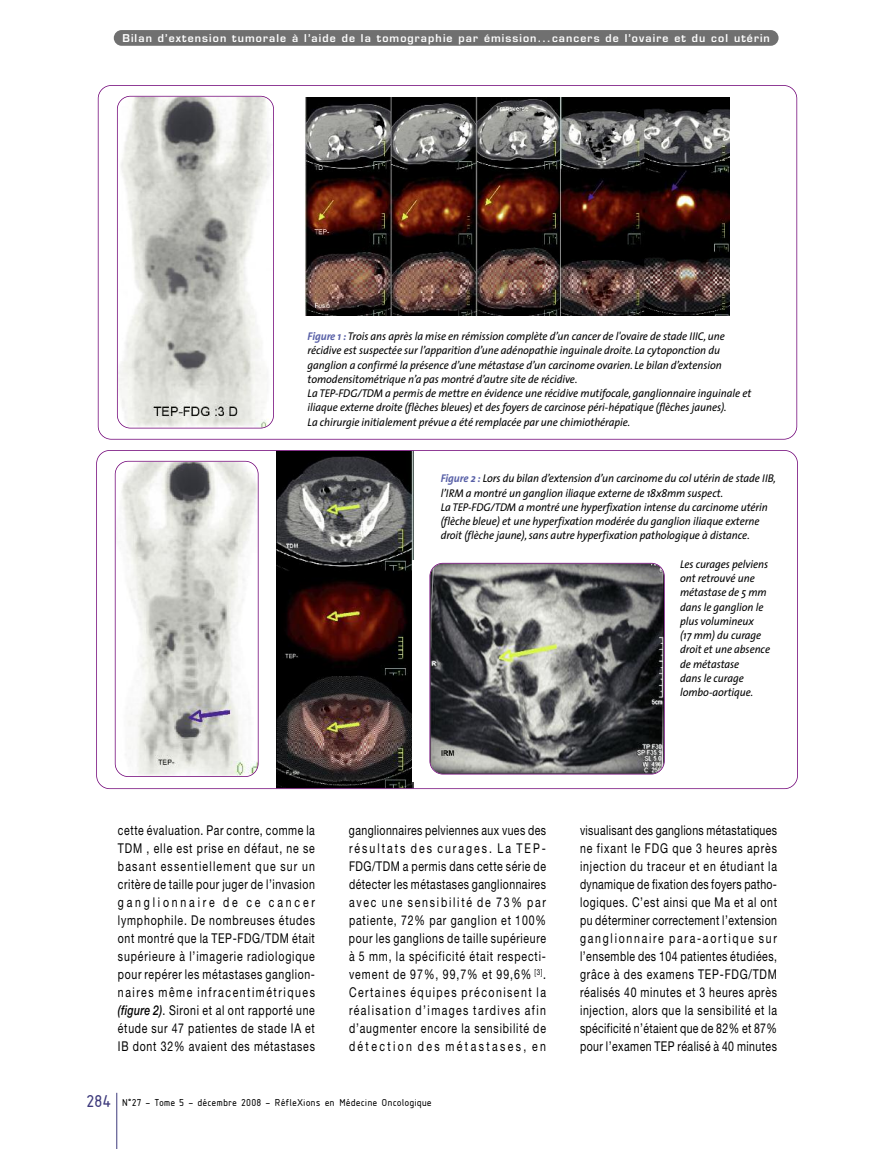
<style>
.page{position:relative;width:893px;height:1149px;background:#fff}
.page>*{position:absolute;margin:0;border:0;box-sizing:border-box;transform-origin:0 0}
.t1{font:13.5px/18px "Helvetica Neue";letter-spacing:.07em;color:#000;text-align:justify;scale:.78 1}
.t2{font:italic 11.25px/14.2px "The Sans";letter-spacing:-.005em;color:#000;scale:.95 1}
.t3{font:600 10.5px "Eurostile";letter-spacing:.105em;color:#fff}
.t4{font:10.5px "Isonorm MN";letter-spacing:.06em;color:#000}
.s1{font-weight:700;color:#5860a7}
.s2{font-weight:500;font-style:italic}
.s3{font-size:18px;color:#3e3a7c}
</style>
<div class="page">
<hr style="left:116px;top:1092px;width:1px;height:56px;background:#3e3a7c">
<div style="left:114px;top:30px;width:664px;height:16px;background:#707070;border-radius:8px"></div>
<img style="left:277px;top:453px;width:137px;height:332px">
<div style="left:96px;top:450px;width:702px;height:338px;border:2px solid #6f0076;border-radius:14px"></div>
<img style="left:306px;top:97px;width:424px;height:218px">
<div style="left:98px;top:85px;width:699px;height:354px;border:2px solid #6f0076;border-radius:14px"></div>
<img style="left:118px;top:97px;width:155px;height:330px;border-radius:13px">
<div style="left:117px;top:96px;width:157px;height:332px;border:2px solid #6f0076;border-radius:14px"></div>
<img style="left:116px;top:461px;width:142px;height:315px;border-radius:13px">
<div style="left:115px;top:460px;width:144px;height:316px;border:2px solid #6f0076;border-radius:14px"></div>
<div style="left:412px;top:560px;width:267px;height:221px;background:#fff"></div>
<img style="left:430px;top:563px;width:234px;height:210px;border-radius:13px">
<div style="left:429px;top:562px;width:236px;height:212px;border:2px solid #6f0076;border-radius:14px"></div>
<p class="t3" style="left:122px;top:34px;width:649px">Bilan d’extension tumorale à l’aide de la tomographie par émission...cancers de l’ovaire et du col utérin</p>
<p class="t2" style="left:308px;top:330px;width:468px"><span class="s1">Figure 1 :</span> Trois ans après la mise en rémission complète d’un cancer de l'ovaire de stade IIIC, une récidive est suspectée sur l’apparition d’une adénopathie inguinale droite. La cytoponction du ganglion a confirmé la présence d’une métastase d’un carcinome ovarien. Le bilan d’extension tomodensitométrique n’a pas montré d’autre site de récidive.<br>La TEP-FDG/TDM a permis de mettre en évidence une récidive mutifocale, ganglionnaire inguinale et iliaque externe droite (flèches bleues) et des foyers de carcinose péri-hépatique (flèches jaunes).<br>La chirurgie initialement prévue a été remplacée par une chimiothérapie.</p>
<p class="t2" style="left:441px;top:472px;width:354px"><span class="s1">Figure 2 :</span> Lors du bilan d’extension d’un carcinome du col utérin de stade IIB, l’IRM a montré un ganglion iliaque externe de 18x8mm suspect.<br>La TEP-FDG/TDM a montré une hyperfixation intense du carcinome utérin (flèche bleue) et une hyperfixation modérée du ganglion iliaque externe droit (flèche jaune), sans autre hyperfixation pathologique à distance.</p>
<p class="t2" style="left:680px;top:558px;width:96px">Les curages pelviens ont retrouvé une métastase de 5 mm dans le ganglion le plus volumineux<br>(17 mm) du curage droit et une absence de métastase<br>dans le curage lombo-aortique.</p>
<p class="t1" style="left:118px;top:822px;width:254px">cette évaluation. Par contre, comme la TDM , elle est prise en défaut, ne se basant essentiellement que sur un critère de taille pour juger de l’invasion ganglionnaire de ce cancer lymphophile. De nombreuses études ont montré que la TEP-FDG/TDM était supérieure à l’imagerie radiologique pour repérer les métastases ganglion&shy;naires même infracentimétriques <span class="s2">(figure 2)</span>. Sironi et al ont rapporté une étude sur 47 patientes de stade IA et IB dont 32% avaient des métastases</p>
<p class="t1" style="left:349px;top:822px;width:254px">ganglionnaires pelviennes aux vues des résultats des curages. La TEP-FDG/TDM a permis dans cette série de détecter les métastases ganglionnaires avec une sensibilité de 73% par patiente, 72% par ganglion et 100% pour les ganglions de taille supérieure à 5 mm, la spécificité était respecti&shy;vement de 97%, 99,7% et 99,6% <sup>[3]</sup>.<br>Certaines équipes préconisent la réalisation d’images tardives afin d’augmenter encore la sensibilité de détection des métastases, en</p>
<p class="t1" style="left:580px;top:822px;width:254px">visualisant des ganglions métastatiques ne fixant le FDG que 3 heures après injection du traceur et en étudiant la dynamique de fixation des foyers patho&shy;logiques. C’est ainsi que Ma et al ont pu déterminer correctement l’extension ganglionnaire para-aortique sur l’ensemble des 104 patientes étudiées, grâce à des examens TEP-FDG/TDM réalisés 40 minutes et 3 heures après injection, alors que la sensibilité et la spécificité n’étaient que de 82% et 87% pour l’examen TEP réalisé à 40 minutes</p>
<p class="t4" style="left:87px;top:1096px;width:346px"><span class="s3">284</span> N°27 - Tome 5 - décembre 2008 - RéfleXions en Médecine Oncologique</p>
</div>
